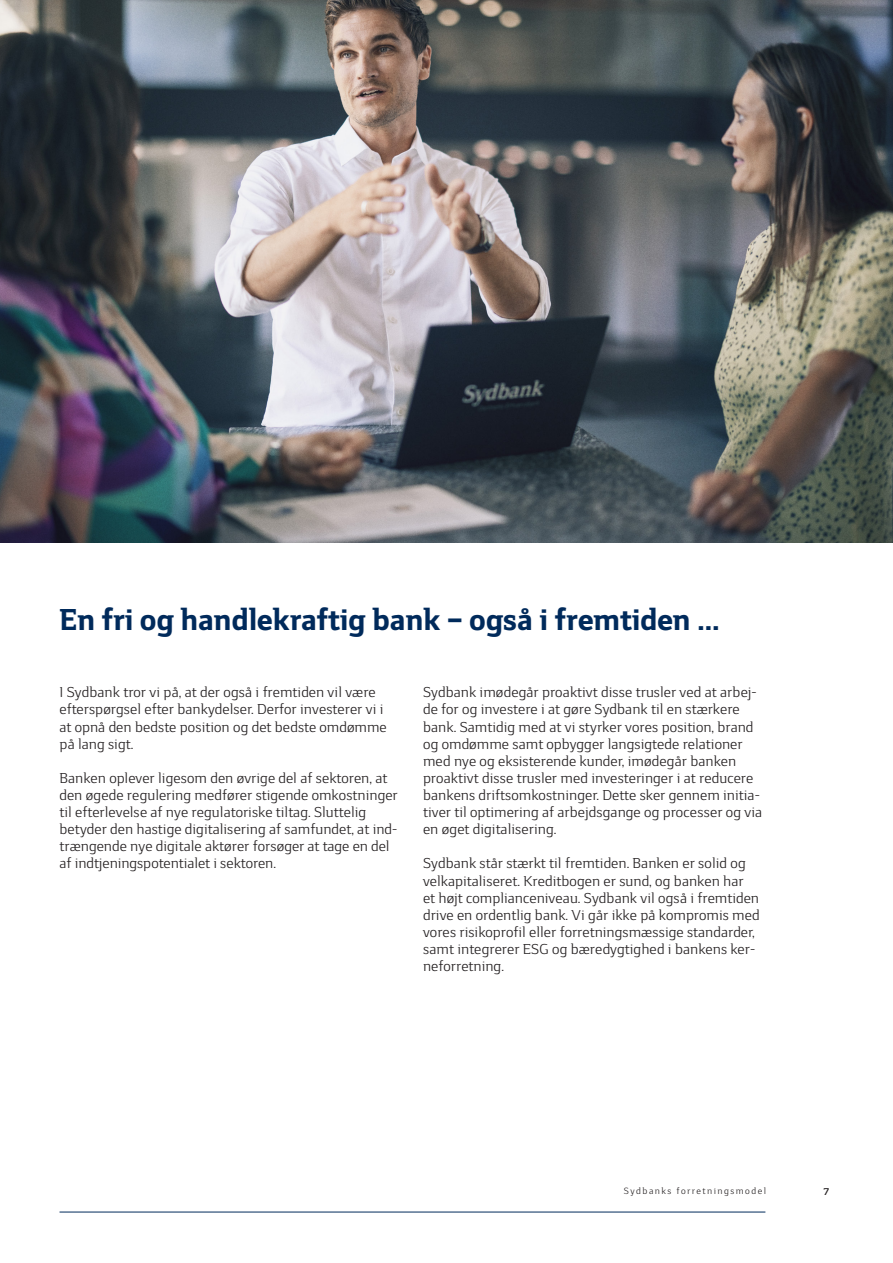
<style>
.page{position:relative;width:893px;height:1263px;background:#fff}
.page>*{position:absolute;margin:0;border:0;box-sizing:border-box;transform-origin:0 0}
.Overskift_Indhold{font:800 30px "Sydbank Sans";color:#002a5b}
.Brødtekst{font:14.25px/17.1px "Sydbank Sans";color:#231f20}
.t1{font:700 9.75px "Sydbank Sans";color:#231f20}
.t2{font:9px "Sydbank Sans";letter-spacing:.16em;color:#231f20}
</style>
<div class="page">
<hr style="left:60px;top:1212px;width:705px;height:1px;background:#002a5b">
<img style="left:0;top:0;width:893px;height:542px">
<p class="Overskift_Indhold" style="left:60px;top:600px;width:661px">En fri og handlekraftig bank – også i fremtiden …</p>
<p class="Brødtekst" style="left:60px;top:684px;width:329px">I Sydbank tror vi på, at der også i fremtiden vil være efterspørgsel efter bankydelser. Derfor investerer vi i at opnå den bedste position og det bedste omdømme på lang sigt.</p>
<p class="Brødtekst" style="left:60px;top:769px;width:340px">Banken oplever ligesom den øvrige del af sektoren, at den øgede regulering medfører stigende omkostninger til efterlevelse af nye regulatoriske tiltag. Sluttelig betyder den hastige digitalisering af samfundet, at ind&shy;trængende nye digitale aktører forsøger at tage en del af indtjeningspotentialet i sektoren.</p>
<p class="Brødtekst" style="left:423px;top:684px;width:341px">Sydbank imødegår proaktivt disse trusler ved at arbej&shy;de for og investere i at gøre Sydbank til en stærkere bank. Samtidig med at vi styrker vores position, brand og omdømme samt opbygger langsigtede relationer med nye og eksisterende kunder, imødegår banken proaktivt disse trusler med investeringer i at reducere bankens driftsomkostninger. Dette sker gennem initia&shy;tiver til optimering af arbejdsgange og processer og via en øget digitalisering.</p>
<p class="Brødtekst" style="left:423px;top:855px;width:338px">Sydbank står stærkt til fremtiden. Banken er solid og velkapitaliseret. Kreditbogen er sund, og banken har<br>et højt complianceniveau. Sydbank vil også i fremtiden drive en ordentlig bank. Vi går ikke på kompromis med vores risikoprofil eller forretningsmæssige standarder, samt integrerer ESG og bæredygtighed i bankens ker&shy;neforretning.</p>
<p class="t2" style="left:624px;top:1185px;width:144px">Sydbanks forretningsmodel</p>
<p class="t1" style="left:824px;top:1185px;width:7px">7</p>
</div>
